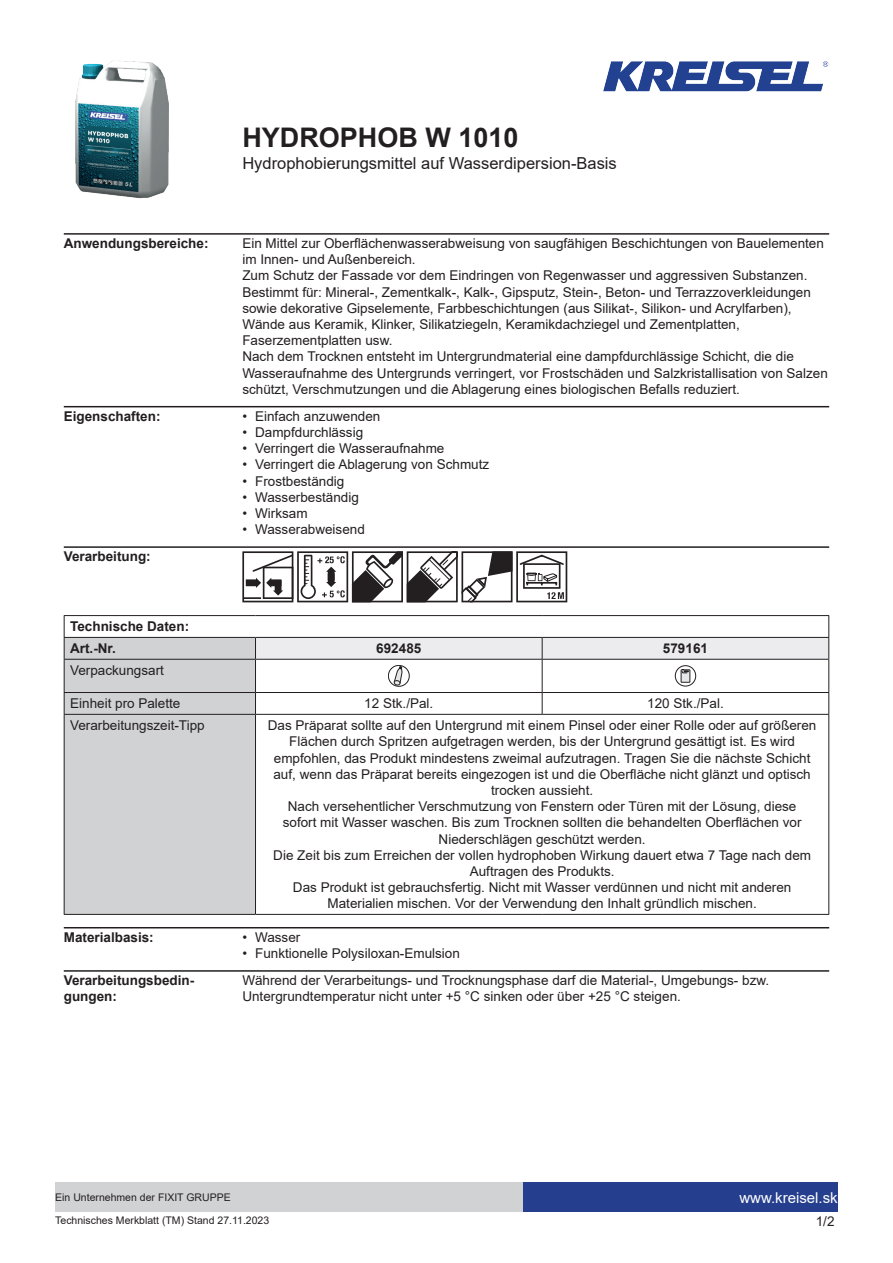
<style>
.page{position:relative;width:893px;height:1263px;background:#fff}
.page>*{position:absolute;margin:0;border:0;box-sizing:border-box;transform-origin:0 0}
.t1{font:700 27px "Arial";color:#231f20}
.t2{font:16.5px "Arial";color:#231f20}
.t3{font:15px "Arial";color:#fff}
.t4{font:13.5px/16.2px "Arial";color:#231f20}
.t5{font:700 13.5px/21.9px "Arial";color:#231f20}
.t6{font:10.5px "Arial";color:#231f20}
</style>
<div class="page">
<img style="left:75px;top:60px;width:94px;height:139px">
<img style="left:603px;top:61px;width:226px;height:31px">
<div style="left:523px;top:1182px;width:315px;height:30px;background:#253f8e"></div>
<div style="left:55px;top:1182px;width:468px;height:30px;background:#d1d2d4"></div>
<hr style="left:64px;top:233px;width:765px;height:2px;background:#231f20">
<hr style="left:64px;top:406px;width:765px;height:1px;background:#231f20">
<hr style="left:64px;top:546px;width:765px;height:2px;background:#231f20">
<svg style="left:242px;top:551px;width:325px;height:51px"></svg>
<div style="left:65px;top:638px;width:190px;height:276px;background:#d1d2d4"></div>
<hr style="left:64px;top:615px;width:191px;height:1px;background:#231f20">
<hr style="left:255px;top:615px;width:287px;height:1px;background:#231f20">
<hr style="left:542px;top:615px;width:287px;height:1px;background:#231f20">
<hr style="left:64px;top:637px;width:191px;height:1px;background:#231f20">
<svg style="left:64px;top:616px;width:1px;height:43px"></svg>
<svg style="left:255px;top:616px;width:574px;height:43px"></svg>
<hr style="left:64px;top:659px;width:191px;height:1px;background:#231f20">
<hr style="left:64px;top:660px;width:1px;height:32px;background:#231f20">
<hr style="left:255px;top:659px;width:287px;height:1px;background:#231f20">
<hr style="left:255px;top:660px;width:1px;height:32px;background:#231f20">
<hr style="left:542px;top:659px;width:287px;height:1px;background:#231f20">
<hr style="left:542px;top:660px;width:1px;height:32px;background:#231f20">
<hr style="left:828px;top:660px;width:1px;height:32px;background:#231f20">
<hr style="left:64px;top:692px;width:191px;height:1px;background:#231f20">
<svg style="left:64px;top:693px;width:1px;height:21px"></svg>
<hr style="left:255px;top:692px;width:287px;height:1px;background:#231f20">
<svg style="left:255px;top:693px;width:1px;height:21px"></svg>
<hr style="left:542px;top:692px;width:287px;height:1px;background:#231f20">
<svg style="left:542px;top:693px;width:1px;height:21px"></svg>
<svg style="left:828px;top:693px;width:1px;height:21px"></svg>
<hr style="left:64px;top:714px;width:191px;height:1px;background:#231f20">
<hr style="left:64px;top:715px;width:1px;height:199px;background:#231f20">
<hr style="left:255px;top:714px;width:287px;height:1px;background:#231f20">
<hr style="left:255px;top:715px;width:1px;height:199px;background:#231f20">
<hr style="left:542px;top:714px;width:287px;height:1px;background:#231f20">
<hr style="left:828px;top:715px;width:1px;height:199px;background:#231f20">
<hr style="left:64px;top:914px;width:191px;height:1px;background:#231f20">
<hr style="left:255px;top:914px;width:287px;height:1px;background:#231f20">
<hr style="left:542px;top:914px;width:287px;height:1px;background:#231f20">
<svg style="left:388px;top:665px;width:21px;height:21px"></svg>
<div style="left:388px;top:665px;width:21px;height:21px;border:1px solid #231f20;border-radius:50%"></div>
<svg style="left:393px;top:666px;width:9px;height:19px"></svg>
<svg style="left:675px;top:666px;width:21px;height:20px"></svg>
<div style="left:675px;top:665px;width:21px;height:21px;border:1px solid #231f20;border-radius:50%"></div>
<div style="left:681px;top:670px;width:9px;height:12px;background:#e6e7e9"></div>
<div style="left:681px;top:670px;width:9px;height:12px;border:1px solid #231f20"></div>
<svg style="left:682px;top:669px;width:7px;height:4px"></svg>
<hr style="left:64px;top:927px;width:765px;height:1px;background:#231f20">
<hr style="left:64px;top:970px;width:765px;height:2px;background:#231f20">
<h1 class="t1" style="left:242px;top:119px;width:278px">HYDROPHOB W 1010</h1>
<p class="t2" style="left:242px;top:152px;width:376px">Hydrophobierungsmittel auf Wasserdipersion-Basis</p>
<p class="t5" style="left:64px;top:232px;width:146px">Anwendungsbereiche:</p>
<p class="t4" style="left:242px;top:235px;width:587px">Ein Mittel zur Oberflächenwasserabweisung von saugfähigen Beschichtungen von Bauelementen im Innen- und Außenbereich.<br>Zum Schutz der Fassade vor dem Eindringen von Regenwasser und aggressiven Substanzen.<br>Bestimmt für: Mineral-, Zementkalk-, Kalk-, Gipsputz, Stein-, Beton- und Terrazzoverkleidungen sowie dekorative Gipselemente, Farbbeschichtungen (aus Silikat-, Silikon- und Acrylfarben), Wände aus Keramik, Klinker, Silikatziegeln, Keramikdachziegel und Zementplatten, Faserzementplatten usw.<br>Nach dem Trocknen entsteht im Untergrundmaterial eine dampfdurchlässige Schicht, die die Wasseraufnahme des Untergrunds verringert, vor Frostschäden und Salzkristallisation von Salzen schützt, Verschmutzungen und die Ablagerung eines biologischen Befalls reduziert.</p>
<p class="t5" style="left:64px;top:405px;width:98px">Eigenschaften:</p>
<p class="t4" style="left:242px;top:408px;width:140px">• Einfach anzuwenden</p>
<p class="t4" style="left:242px;top:424px;width:122px">• Dampfdurchlässig</p>
<p class="t4" style="left:242px;top:440px;width:204px">• Verringert die Wasseraufnahme</p>
<p class="t4" style="left:242px;top:456px;width:248px">• Verringert die Ablagerung von Schmutz</p>
<p class="t4" style="left:242px;top:473px;width:104px">• Frostbeständig</p>
<p class="t4" style="left:242px;top:489px;width:118px">• Wasserbeständig</p>
<p class="t4" style="left:242px;top:505px;width:67px">• Wirksam</p>
<p class="t4" style="left:242px;top:521px;width:124px">• Wasserabweisend</p>
<p class="t5" style="left:64px;top:546px;width:89px">Verarbeitung:</p>
<p class="t5" style="left:70px;top:616px;width:121px">Technische Daten:<br>Art.-Nr.</p>
<p class="t5" style="left:376px;top:638px;width:47px">692485</p>
<p class="t5" style="left:663px;top:638px;width:47px">579161</p>
<p class="t4" style="left:70px;top:662px;width:95px">Verpackungsart</p>
<p class="t4" style="left:70px;top:695px;width:112px">Einheit pro Palette</p>
<p class="t4" style="left:364px;top:695px;width:71px">12 Stk./Pal.</p>
<p class="t4" style="left:647px;top:695px;width:78px">120 Stk./Pal.</p>
<p class="t4" style="left:70px;top:717px;width:136px">Verarbeitungszeit-Tipp</p>
<p class="t4" style="left:268px;top:717px;width:550px;text-align:center">Das Präparat sollte auf den Untergrund mit einem Pinsel oder einer Rolle oder auf größeren Flächen durch Spritzen aufgetragen werden, bis der Untergrund gesättigt ist. Es wird empfohlen, das Produkt mindestens zweimal aufzutragen. Tragen Sie die nächste Schicht auf, wenn das Präparat bereits eingezogen ist und die Oberfläche nicht glänzt und optisch trocken aussieht.<br>Nach versehentlicher Verschmutzung von Fenstern oder Türen mit der Lösung, diese<br>sofort mit Wasser waschen. Bis zum Trocknen sollten die behandelten Oberflächen vor Niederschlägen geschützt werden.<br>Die Zeit bis zum Erreichen der vollen hydrophoben Wirkung dauert etwa 7 Tage nach dem Auftragen des Produkts.<br>Das Produkt ist gebrauchsfertig. Nicht mit Wasser verdünnen und nicht mit anderen Materialien mischen. Vor der Verwendung den Inhalt gründlich mischen.</p>
<p class="t5" style="left:64px;top:926px;width:92px">Materialbasis:</p>
<p class="t4" style="left:242px;top:929px;width:60px">• Wasser</p>
<p class="t4" style="left:242px;top:945px;width:219px">• Funktionelle Polysiloxan-Emulsion</p>
<p class="t5" style="left:64px;top:972px;width:132px;line-height:16.2px">Verarbeitungsbedin&shy;gungen:</p>
<p class="t4" style="left:242px;top:972px;width:528px">Während der Verarbeitungs- und Trocknungsphase darf die Material-, Umgebungs- bzw.<br>Untergrundtemperatur nicht unter +5 °C sinken oder über +25 °C steigen.</p>
<p class="t6" style="left:55px;top:1190px;width:177px">Ein Unternehmen der FIXIT GRUPPE</p>
<p class="t3" style="left:739px;top:1187px;width:100px">www.kreisel.sk</p>
<p class="t6" style="left:55px;top:1213px;width:215px">Technisches Merkblatt (TM) Stand 27.11.2023</p>
<p class="t4" style="left:816px;top:1213px;width:20px">1/2</p>
</div>
